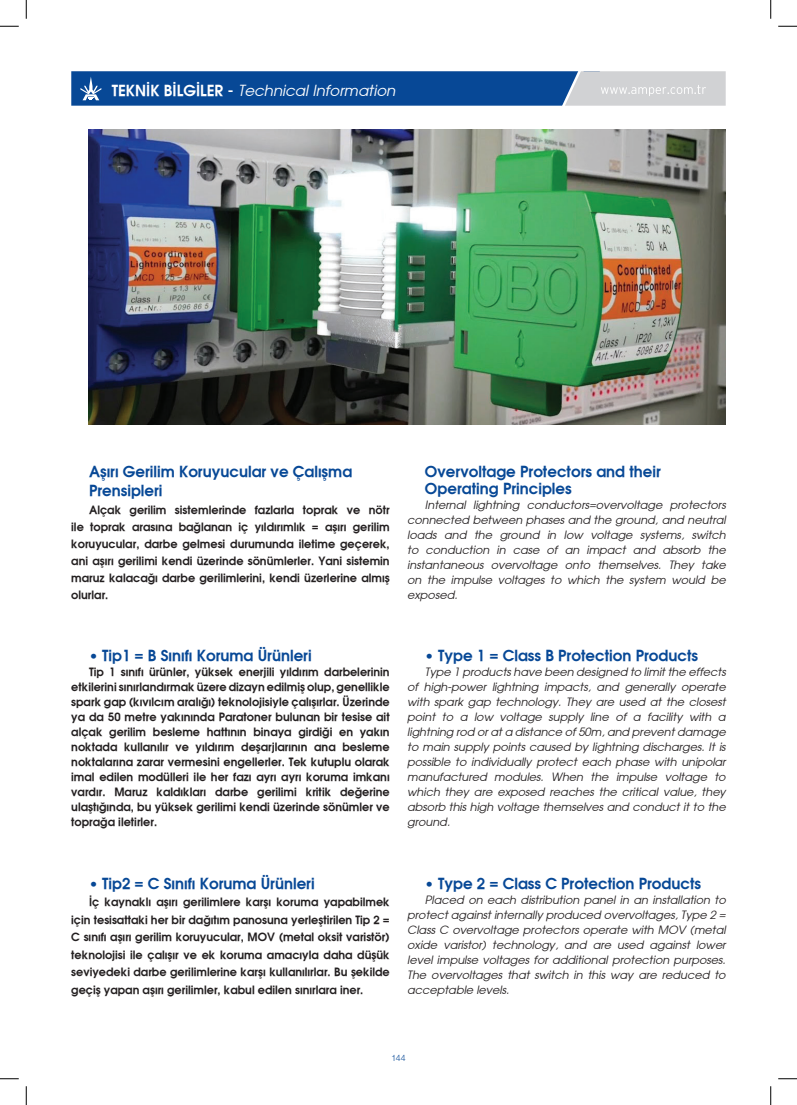
<style>
.page{position:relative;width:797px;height:1105px;background:#fff}
.page>*{position:absolute;margin:0;border:0;box-sizing:border-box;transform-origin:0 0}
.t1{font:700 15px/19.6px "Avant Garde";color:#074896}
.t2{font:italic 15px "Avant Garde";color:#fff}
.t3{font:700 11.25px/15px "Avant Garde";color:#231f20;text-align:justify}
.t4{font:italic 11.25px/15px "Avant Garde";color:#231f20;text-align:justify}
.t5{font:300 8.75px "Helvetica Neue";color:#074896}
.s1{font-weight:700;font-style:normal}
</style>
<div class="page">
<svg style="left:71px;top:71px;width:654px;height:35px;background:#3c6ca7"></svg>
<img style="left:88px;top:129px;width:637px;height:295px">
<svg style="left:0;top:25px;width:19px;height:2px"></svg>
<svg style="left:778px;top:25px;width:19px;height:2px"></svg>
<svg style="left:0;top:1078px;width:19px;height:1px"></svg>
<svg style="left:778px;top:1078px;width:19px;height:1px"></svg>
<svg style="left:25px;top:0;width:2px;height:19px"></svg>
<svg style="left:25px;top:1086px;width:2px;height:19px"></svg>
<svg style="left:770px;top:0;width:1px;height:19px"></svg>
<svg style="left:770px;top:1086px;width:1px;height:19px"></svg>
<h1 class="t2" style="left:112px;top:81px;width:285px"><span class="s1">TEKNİK BİLGİLER -</span> Technical Information</h1>
<h1 class="t1" style="left:89px;top:461px;width:265px">Aşırı Gerilim Koruyucular ve Çalışma<br>Prensipleri</h1>
<p class="t3" style="left:71px;top:501px;width:320px;line-height:17.1px;text-indent:18px">Alçak gerilim sistemlerinde fazlarla toprak ve nötr ile toprak arasına bağlanan iç yıldırımlık = aşırı gerilim koruyucular, darbe gelmesi durumunda iletime geçerek, ani aşırı gerilimi kendi üzerinde sönümlerler. Yani sistemin maruz kalacağı darbe gerilimlerini, kendi üzerlerine almış olurlar.</p>
<h1 class="t1" style="left:425px;top:462px;width:237px;line-height:17.5px">Overvoltage Protectors and their<br>Operating Principles</h1>
<p class="t4" style="left:407px;top:497px;width:320px;text-indent:18px">Internal lightning conductors=overvoltage protectors connected between phases and the ground, and neutral loads and the ground in low voltage systems, switch to conduction in case of an impact and absorb the instantaneous overvoltage onto themselves. They take on the impulse voltages to which the system would be exposed.</p>
<h1 class="t1" style="left:89px;top:646px;width:224px">• Tip1 = B Sınıfı Koruma Ürünleri</h1>
<p class="t3" style="left:71px;top:665px;width:320px;text-indent:18px">Tip 1 sınıfı ürünler, yüksek enerjili yıldırım darbelerinin etkilerini sınırlandırmak üzere dizayn edilmiş olup, genellikle spark gap (kıvılcım aralığı) teknolojisiyle çalışırlar. Üzerinde ya da 50 metre yakınında Paratoner bulunan bir tesise ait alçak gerilim besleme hattının binaya girdiği en yakın noktada kullanılır ve yıldırım deşarjlarının ana besleme noktalarına zarar vermesini engellerler. Tek kutuplu olarak imal edilen modülleri ile her fazı ayrı ayrı koruma imkanı vardır. Maruz kaldıkları darbe gerilimi kritik değerine ulaştığında, bu yüksek gerilimi kendi üzerinde sönümler ve toprağa iletirler.</p>
<h1 class="t1" style="left:425px;top:646px;width:275px">• Type 1 = Class B Protection Products</h1>
<p class="t4" style="left:407px;top:665px;width:320px;text-indent:18px">Type 1 products have been designed to limit the effects of high-power lightning impacts, and generally operate with spark gap technology. They are used at the closest point to a low voltage supply line of a facility with a lightning rod or at a distance of 50m, and prevent damage to main supply points caused by lightning discharges. It is possible to individually protect each phase with unipolar manufactured modules. When the impulse voltage to which they are exposed reaches the critical value, they absorb this high voltage themselves and conduct it to the ground.</p>
<h1 class="t1" style="left:89px;top:873px;width:227px">• Tip2 = C Sınıfı Koruma Ürünleri</h1>
<p class="t3" style="left:71px;top:893px;width:320px;line-height:17.5px;text-indent:18px">İç kaynaklı aşırı gerilimlere karşı koruma yapabilmek için tesisattaki her bir dağıtım panosuna yerleştirilen Tip 2 = C sınıfı aşırı gerilim koruyucular, MOV (metal oksit varistör) teknolojisi ile çalışır ve ek koruma amacıyla daha düşük seviyedeki darbe gerilimlerine karşı kullanılırlar. Bu şekilde geçiş yapan aşırı gerilimler, kabul edilen sınırlara iner.</p>
<h1 class="t1" style="left:425px;top:873px;width:278px">• Type 2 = Class C Protection Products</h1>
<p class="t4" style="left:407px;top:892px;width:320px;text-indent:18px">Placed on each distribution panel in an installation to protect against internally produced overvoltages, Type 2 = Class C overvoltage protectors operate with MOV (metal oxide varistor) technology, and are used against lower level impulse voltages for additional protection purposes.<br>The overvoltages that switch in this way are reduced to acceptable levels.</p>
<p class="t5" style="left:391px;top:1051px;width:16px">144</p>
</div>
